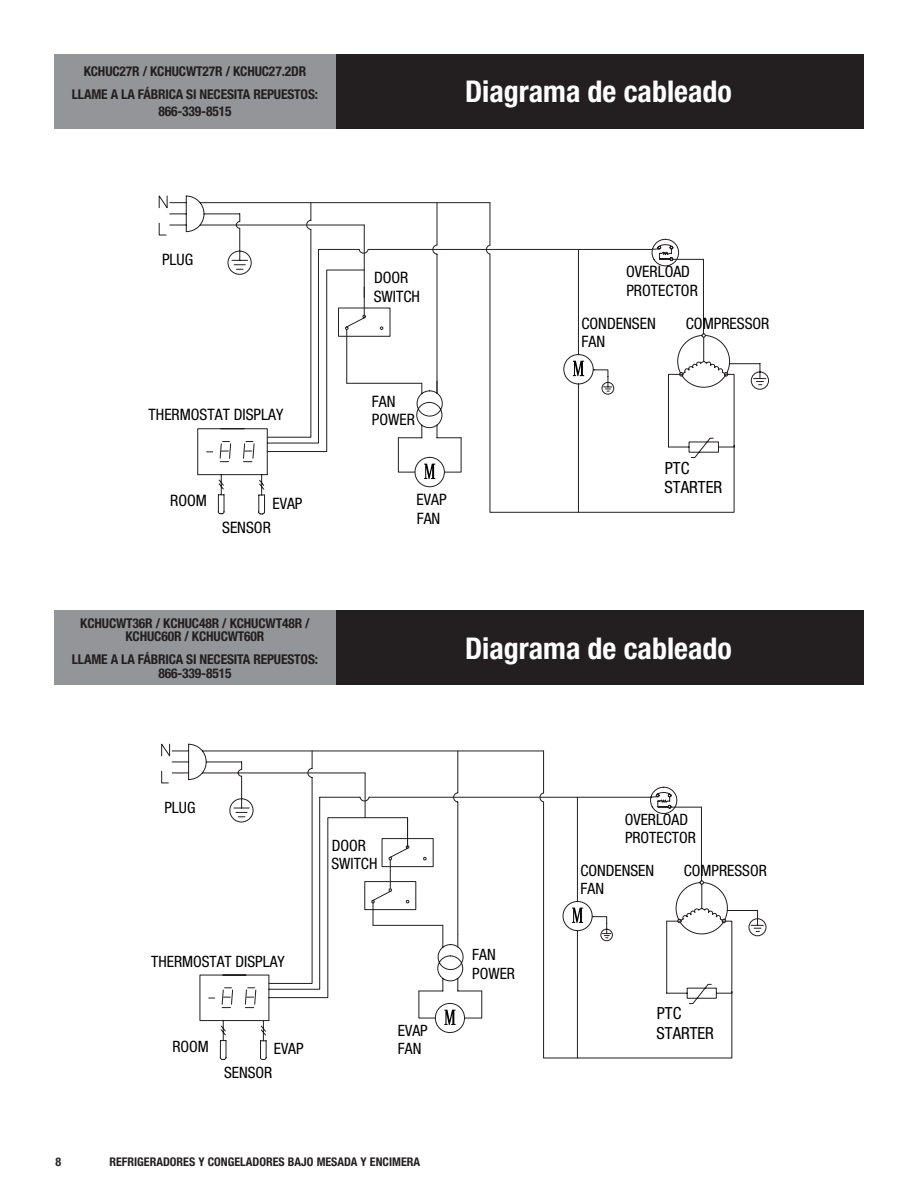
<style>
.page{position:relative;width:918px;height:1188px;background:#fff}
.page>*{position:absolute;margin:0;border:0;box-sizing:border-box;transform-origin:0 0}
.t1{font:700 condensed 30px "Helvetica Neue LT Pro";color:#fff}
.t2{font:condensed 16.8px/19.8px "Helvetica Neue LT Pro";color:#000}
.t3{font:condensed 16.65px/19.5px "Helvetica Neue LT Pro";color:#000}
.t4{font:condensed 15.75px/18.6px "Helvetica Neue LT Pro";color:#000}
.t5{font:condensed 15.6px/18.3px "Helvetica Neue LT Pro";color:#000}
.t6{font:700 condensed 13.5px/13.5px "Helvetica Neue LT Pro";letter-spacing:-.01em;color:#231f20;text-align:center}
.t7{font:700 condensed 12px "Helvetica Neue LT Pro";color:#231f20}
</style>
<div class="page">
<div style="left:333px;top:54px;width:531px;height:74px;background:#231f20"></div>
<div style="left:54px;top:54px;width:282px;height:74px;background:#939598"></div>
<div style="left:333px;top:611px;width:531px;height:74px;background:#231f20"></div>
<div style="left:54px;top:611px;width:282px;height:74px;background:#939598"></div>
<svg style="left:197px;top:238px;width:538px;height:277px"></svg>
<svg style="left:563px;top:249px;width:51px;height:264px"></svg>
<svg style="left:651px;top:239px;width:118px;height:151px"></svg>
<svg style="left:159px;top:195px;width:332px;height:243px"></svg>
<svg style="left:338px;top:286px;width:124px;height:201px"></svg>
<svg style="left:346px;top:269px;width:389px;height:204px"></svg>
<svg style="left:219px;top:751px;width:514px;height:309px"></svg>
<svg style="left:562px;top:797px;width:51px;height:262px"></svg>
<svg style="left:650px;top:787px;width:117px;height:149px"></svg>
<svg style="left:171px;top:744px;width:373px;height:289px"></svg>
<svg style="left:364px;top:817px;width:368px;height:202px"></svg>
<p class="t6" style="left:72px;top:60px;width:248px;line-height:23px">KCHUC27R / KCHUCWT27R / KCHUC27.2DR<br>LLAME A LA FÁBRICA SI NECESITA REPUESTOS:</p>
<p class="t6" style="left:158px;top:104px;width:75px">866-339-8515</p>
<h1 class="t1" style="left:465px;top:73px;width:268px">Diagrama de cableado</h1>
<p class="t4" style="left:162px;top:250px;width:33px">PLUG</p>
<p class="t4" style="left:149px;top:405px;width:136px">THERMOSTAT DISPLAY</p>
<p class="t4" style="left:170px;top:492px;width:38px">ROOM</p>
<p class="t4" style="left:273px;top:494px;width:32px">EVAP</p>
<p class="t4" style="left:222px;top:518px;width:50px">SENSOR</p>
<p class="t6" style="left:80px;top:616px;width:231px">KCHUCWT36R / KCHUC48R / KCHUCWT48R /<br>KCHUC60R / KCHUCWT60R</p>
<p class="t6" style="left:72px;top:653px;width:248px">LLAME A LA FÁBRICA SI NECESITA REPUESTOS:<br>866-339-8515</p>
<p class="t4" style="left:374px;top:268px;width:48px">DOOR<br>SWITCH</p>
<p class="t4" style="left:372px;top:392px;width:45px">FAN<br>POWER</p>
<p class="t4" style="left:417px;top:490px;width:32px">EVAP<br>FAN</p>
<p class="t4" style="left:626px;top:262px;width:73px">OVERLOAD<br>PROTECTOR</p>
<p class="t4" style="left:686px;top:314px;width:85px">COMPRESSOR</p>
<p class="t4" style="left:581px;top:314px;width:76px">CONDENSEN<br>FAN</p>
<p class="t2" style="left:665px;top:458px;width:59px">PTC<br>STARTER</p>
<h1 class="t1" style="left:465px;top:630px;width:268px">Diagrama de cableado</h1>
<p class="t5" style="left:164px;top:798px;width:32px">PLUG</p>
<p class="t5" style="left:331px;top:836px;width:47px">DOOR<br>SWITCH</p>
<p class="t5" style="left:151px;top:952px;width:135px">THERMOSTAT DISPLAY</p>
<p class="t5" style="left:172px;top:1037px;width:38px">ROOM</p>
<p class="t5" style="left:274px;top:1039px;width:31px">EVAP</p>
<p class="t5" style="left:224px;top:1064px;width:50px">SENSOR</p>
<p class="t5" style="left:398px;top:1021px;width:31px">EVAP<br>FAN</p>
<p class="t7" style="left:56px;top:1154px;width:7px">8</p>
<p class="t7" style="left:110px;top:1154px;width:312px">REFRIGERADORES Y CONGELADORES BAJO MESADA Y ENCIMERA</p>
<p class="t5" style="left:472px;top:946px;width:44px">FAN<br>POWER</p>
<p class="t5" style="left:625px;top:810px;width:73px">OVERLOAD<br>PROTECTOR</p>
<p class="t5" style="left:684px;top:861px;width:85px">COMPRESSOR</p>
<p class="t5" style="left:580px;top:861px;width:75px">CONDENSEN<br>FAN</p>
<p class="t3" style="left:657px;top:1004px;width:59px">PTC<br>STARTER</p>
</div>
